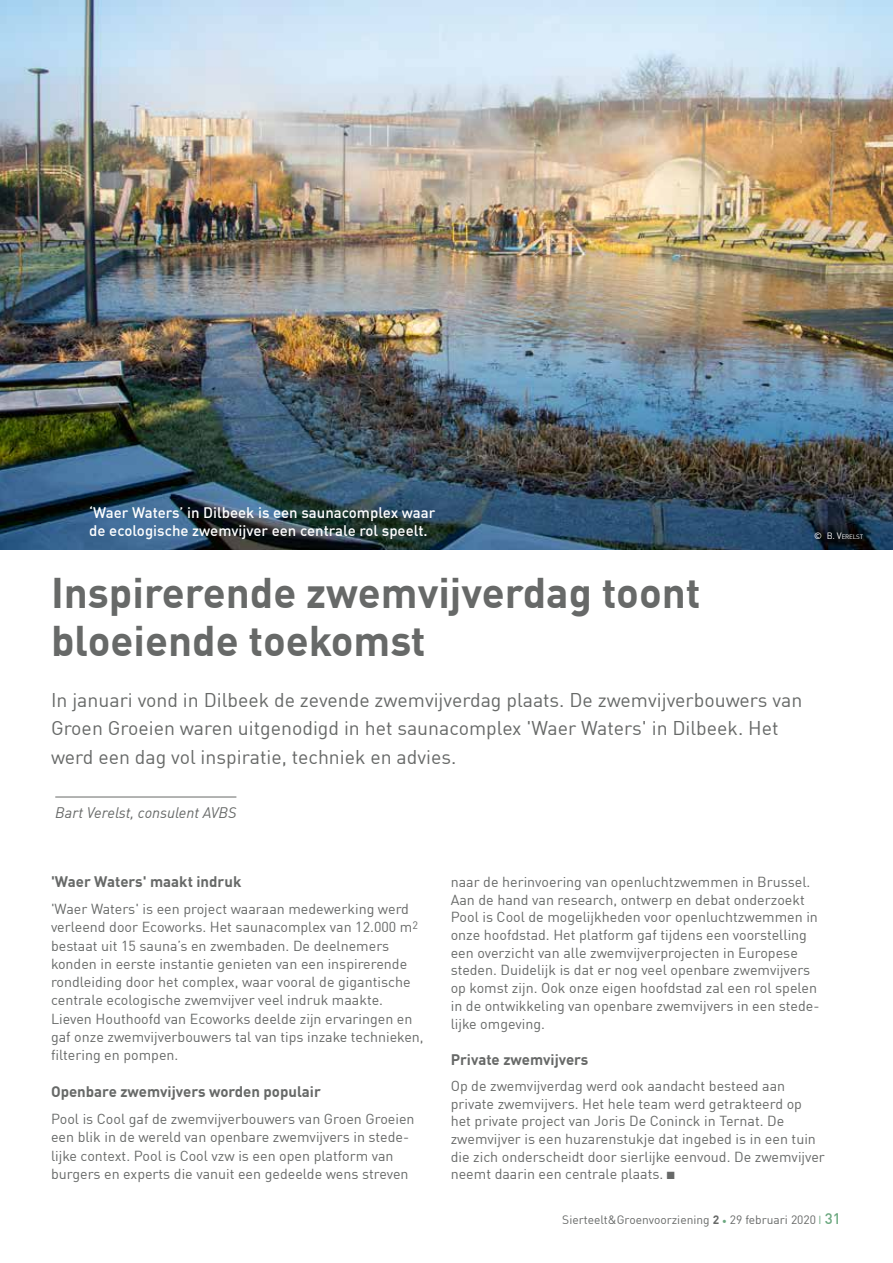
<style>
.page{position:relative;width:893px;height:1263px;background:#fff}
.page>*{position:absolute;margin:0;border:0;box-sizing:border-box;transform-origin:0 0}
.t1{font:700 42px/48px "DIN Offc Pro";color:#676968}
.t2{font:19.5px/28.5px "DIN Offc Pro";color:#676968}
.t3{font:500 15px/18px "DIN Offc Pro";color:#fff}
.t4{font:700 15px "DIN Offc Pro";color:#676968}
.t5{font:italic 15px "DIN Offc Pro";color:#676968}
.t6{font:14.25px/17.7px "DIN Offc Pro";color:#676968}
.t7{font:12px "DIN Offc Pro";color:#676968}
.t8{font:6.3px "DIN Offc Pro";letter-spacing:-.03em;color:#fff}
.s1{font-size:9px}
.s2{font-weight:700}
.s3{font-family:"Minion Pro";color:#6ca880}
.s4{font-weight:500;font-size:15px;color:#6ca880}
</style>
<div class="page">
<hr style="left:55px;top:797px;width:181px;height:1px;background:#676968">
<img style="left:0;top:0;width:893px;height:549px">
<p class="t3" style="left:89px;top:502px;width:348px">‘Waer Waters’ in Dilbeek is een saunacomplex waar de ecologische zwemvijver een centrale rol speelt.</p>
<p class="t8" style="left:814px;top:531px;width:50px"><span class="s1">© B. V</span>ERELST</p>
<h1 class="t1" style="left:51px;top:563px;width:651px">Inspirerende zwemvijverdag toont bloeiende toekomst</h1>
<h2 class="t2" style="left:51px;top:684px;width:753px">In januari vond in Dilbeek de zevende zwemvijverdag plaats. De zwemvijverbouwers van<br>Groen Groeien waren uitgenodigd in het saunacomplex 'Waer Waters' in Dilbeek. Het werd een dag vol inspiratie, techniek en advies.</h2>
<p class="t5" style="left:55px;top:801px;width:183px">Bart Verelst, consulent AVBS</p>
<p class="t4" style="left:51px;top:869px;width:192px">'Waer Waters' maakt indruk</p>
<p class="t6" style="left:51px;top:898px;width:374px;line-height:18.3px">'Waer Waters' is een project waaraan medewerking werd verleend door Ecoworks. Het saunacomplex van 12.000 m<sup>2 </sup>bestaat uit 15 sauna’s en zwembaden. De deelnemers konden in eerste instantie genieten van een inspirerende rondleiding door het complex, waar vooral de gigantische centrale ecologische zwemvijver veel indruk maakte.<br>Lieven Houthoofd van Ecoworks deelde zijn ervaringen en gaf onze zwemvijverbouwers tal van tips inzake technieken, filtering en pompen.</p>
<p class="t4" style="left:51px;top:1079px;width:271px">Openbare zwemvijvers worden populair</p>
<p class="t6" style="left:51px;top:1108px;width:365px;line-height:18.3px">Pool is Cool gaf de zwemvijverbouwers van Groen Groeien een blik in de wereld van openbare zwemvijvers in stede&shy;lijke context. Pool is Cool vzw is een open platform van burgers en experts die vanuit een gedeelde wens streven</p>
<p class="t6" style="left:451px;top:871px;width:370px">naar de herinvoering van openluchtzwemmen in Brussel.<br>Aan de hand van research, ontwerp en debat onderzoekt Pool is Cool de mogelijkheden voor openluchtzwemmen in onze hoofdstad. Het platform gaf tijdens een voorstelling een overzicht van alle zwemvijverprojecten in Europese steden. Duidelijk is dat er nog veel openbare zwemvijvers op komst zijn. Ook onze eigen hoofdstad zal een rol spelen in de ontwikkeling van openbare zwemvijvers in een stede&shy;lijke omgeving.</p>
<p class="t4" style="left:451px;top:1047px;width:139px">Private zwemvijvers</p>
<p class="t6" style="left:451px;top:1075px;width:376px">Op de zwemvijverdag werd ook aandacht besteed aan private zwemvijvers. Het hele team werd getrakteerd op het private project van Joris De Coninck in Ternat. De zwemvijver is een huzarenstukje dat ingebed is in een tuin die zich onderscheidt door sierlijke eenvoud. De zwemvijver neemt daarin een centrale plaats. ■</p>
<p class="t7" style="left:562px;top:1210px;width:280px">Sierteelt&amp;Groenvoorziening <span class="s2">2</span> <span class="s3">•</span> 29 februari 2020 <span class="s4">31</span></p>
</div>
